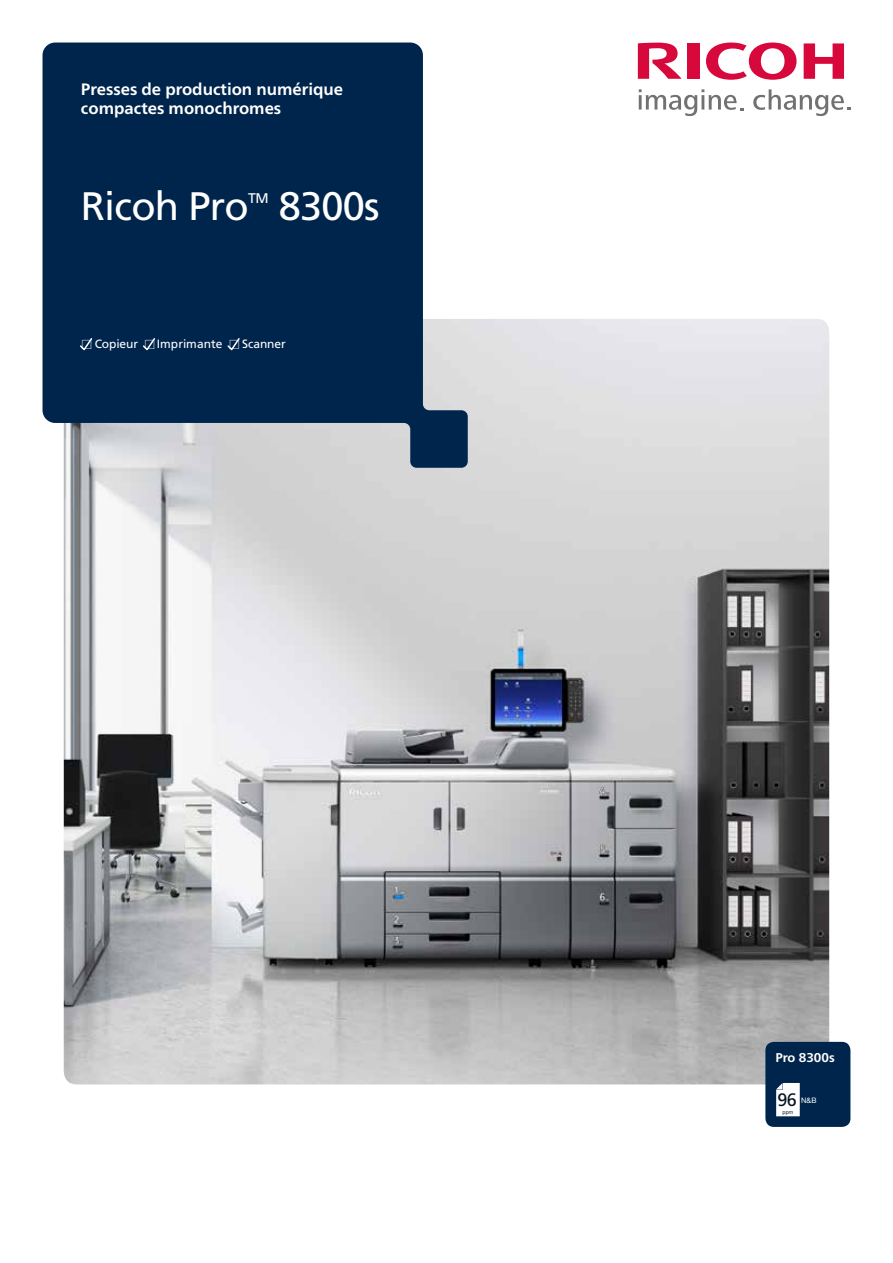
<style>
.page{position:relative;width:893px;height:1263px;background:#fff}
.page>*{position:absolute;margin:0;border:0;box-sizing:border-box;transform-origin:0 0}
.t1{font:39.75px "Frutiger LT Std";letter-spacing:-.02em;color:#fff}
.t2{font:18px "Frutiger LT Std";color:#081621}
.t3{font:700 16.5px/19.5px "Frutiger Neue LTW1 G";color:#fff}
.t4{font:13.95px "Frutiger LT Std";color:#fff}
.t5{font:700 12.75px "Frutiger Neue LTW1 G";color:#fff}
.t6{font:12px "Frutiger LT Std";letter-spacing:-.005em;color:#fff}
.t7{font:7.5px "Helvetica Neue";color:#fff}
.t8{font:5.25px "Helvetica Neue";color:#081621}
.s1{font-family:"Hira Kaku Pro W3"}
</style>
<div class="page">
<img style="left:64px;top:319px;width:765px;height:765px">
<svg style="left:706px;top:43px;width:90px;height:37px"></svg>
<svg style="left:804px;top:43px;width:40px;height:36px"></svg>
<div style="left:687px;top:43px;width:12px;height:36px;background:#d7083b"></div>
<svg style="left:638px;top:43px;width:44px;height:36px"></svg>
<svg style="left:639px;top:89px;width:104px;height:27px"></svg>
<svg style="left:753px;top:89px;width:97px;height:27px"></svg>
<div style="left:765px;top:1042px;width:85px;height:85px;background:#00254c;border-radius:9px"></div>
<svg style="left:776px;top:1083px;width:24px;height:33px"></svg>
<svg style="left:43px;top:43px;width:425px;height:425px;background:#2a4868"></svg>
<svg style="left:79px;top:337px;width:15px;height:15px"></svg>
<svg style="left:141px;top:337px;width:15px;height:15px"></svg>
<svg style="left:226px;top:337px;width:15px;height:15px"></svg>
<p class="t3" style="left:81px;top:79px;width:264px">Presses de production numérique compactes monochromes</p>
<h1 class="t1" style="left:81px;top:183px;width:170px">Ricoh Pro</h1>
<p class="t4" style="left:248px;top:190px;width:22px">TM</p>
<h1 class="t1" style="left:279px;top:183px;width:102px">8300s</h1>
<p class="t6" style="left:81px;top:337px;width:206px"><span class="s1">□</span>Copieur <span class="s1">□</span>Imprimante <span class="s1">□</span>Scanner</p>
<p class="t5" style="left:775px;top:1050px;width:61px">Pro 8300s</p>
<p class="t7" style="left:801px;top:1095px;width:17px">N&amp;B</p>
<p class="t2" style="left:777px;top:1089px;width:21px">96</p>
<p class="t8" style="left:783px;top:1108px;width:12px">ppm</p>
</div>
